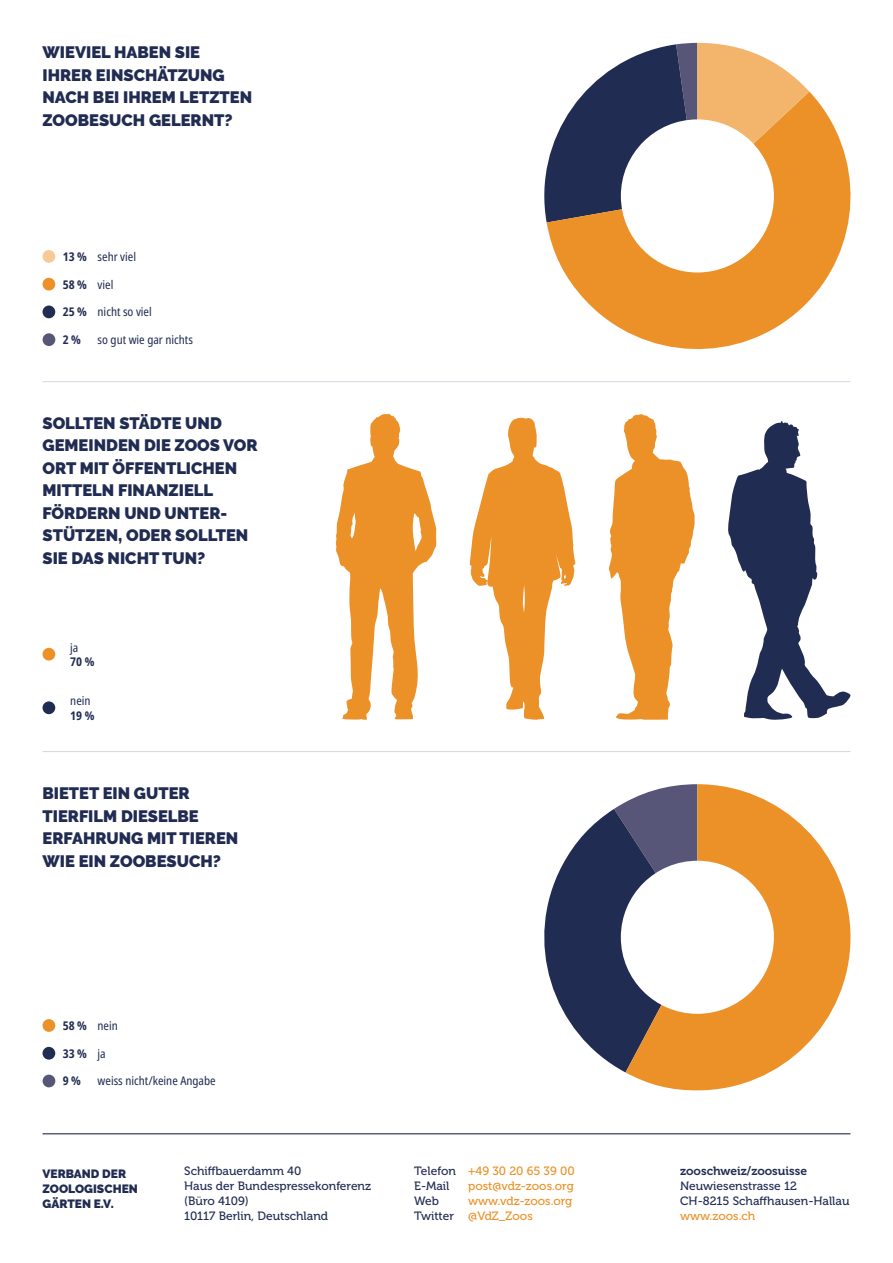
<style>
.page{position:relative;width:893px;height:1263px;background:#fff}
.page>*{position:absolute;margin:0;border:0;box-sizing:border-box;transform-origin:0 0}
.t1{font:900 16.5px/22.5px "Raleway";color:#212c52}
.t2{font:12px/15px "Museo 500";color:#212c52}
.t3{font:condensed 12px "Noto Sans";color:#212c52}
.t4{font:12px/15px "Museo 500";color:#eb9128}
.t5{font:900 12px/15px "Raleway";color:#212c52}
.t6{font:12px "Museo 700";color:#212c52}
.t7{font:700 condensed 12px "Noto Sans";color:#212c52}
.s1{font-weight:700}
.s2{font-weight:400}
.s3{color:#eb9128}
.s4{color:#212c52}
</style>
<div class="page">
<div style="left:43px;top:1019px;width:12px;height:13px;background:#eb9128;border-radius:50%"></div>
<div style="left:43px;top:1047px;width:12px;height:12px;background:#212c52;border-radius:50%"></div>
<div style="left:43px;top:1074px;width:12px;height:13px;background:#585678;border-radius:50%"></div>
<svg style="left:544px;top:809px;width:81px;height:263px;fill:#212c52"></svg>
<svg style="left:625px;top:784px;width:225px;height:306px;fill:#eb9128"></svg>
<div style="left:621px;top:861px;width:153px;height:153px;background:#fff;border-radius:50%"></div>
<svg style="left:335px;top:413px;width:102px;height:307px"></svg>
<svg style="left:609px;top:414px;width:86px;height:306px"></svg>
<svg style="left:470px;top:417px;width:105px;height:303px"></svg>
<svg style="left:728px;top:421px;width:122px;height:299px"></svg>
<div style="left:43px;top:648px;width:12px;height:12px;background:#eb9128;border-radius:50%"></div>
<div style="left:43px;top:701px;width:12px;height:13px;background:#212c52;border-radius:50%"></div>
<svg style="left:547px;top:92px;width:303px;height:257px;fill:#eb9128"></svg>
<svg style="left:544px;top:43px;width:265px;height:180px"></svg>
<div style="left:621px;top:119px;width:153px;height:153px;background:#fff;border-radius:50%"></div>
<div style="left:43px;top:250px;width:12px;height:13px;background:#f7ca97;border-radius:50%"></div>
<div style="left:43px;top:278px;width:12px;height:12px;background:#eb9128;border-radius:50%"></div>
<div style="left:43px;top:305px;width:12px;height:13px;background:#212c52;border-radius:50%"></div>
<div style="left:43px;top:333px;width:12px;height:13px;background:#585678;border-radius:50%"></div>
<hr style="left:43px;top:1133px;width:807px;height:1px;background:#212c52">
<hr style="left:43px;top:751px;width:807px;height:1px;background:#d7d5df">
<hr style="left:43px;top:381px;width:807px;height:1px;background:#d7d5df">
<p class="t1" style="left:43px;top:41px;width:211px">WIEVIEL HABEN SIE<br>IHRER EINSCHÄTZUNG<br>NACH BEI IHREM LETZTEN<br>ZOOBESUCH GELERNT?</p>
<p class="t3" style="left:63px;top:248px;width:75px"><span class="s1">13 %</span> sehr viel</p>
<p class="t3" style="left:63px;top:276px;width:52px"><span class="s1">58 %</span> viel</p>
<p class="t3" style="left:63px;top:303px;width:91px"><span class="s1">25 %</span> nicht so viel</p>
<p class="t7" style="left:63px;top:331px;width:20px">2 %</p>
<p class="t3" style="left:98px;top:331px;width:97px">so gut wie gar nichts</p>
<p class="t1" style="left:43px;top:412px;width:217px">SOLLTEN STÄDTE UND<br>GEMEINDEN DIE ZOOS VOR<br>ORT MIT ÖFFENTLICHEN<br>MITTELN FINANZIELL<br>FÖRDERN UND UNTER-<br>STÜTZEN, ODER SOLLTEN<br>SIE DAS NICHT TUN?</p>
<p class="t3" style="left:70px;top:639px;width:10px">ja</p>
<p class="t7" style="left:70px;top:653px;width:26px">70 %</p>
<p class="t3" style="left:70px;top:692px;width:22px">nein</p>
<p class="t7" style="left:70px;top:706px;width:26px">19 %</p>
<p class="t1" style="left:43px;top:782px;width:197px">BIETET EIN GUTER<br>TIERFILM DIESELBE<br>ERFAHRUNG MIT TIEREN<br>WIE EIN ZOOBESUCH?</p>
<p class="t3" style="left:63px;top:1017px;width:57px"><span class="s1">58 %</span> nein</p>
<p class="t7" style="left:63px;top:1044px;width:44px">33 % <span class="s2">ja</span></p>
<p class="t7" style="left:63px;top:1072px;width:20px">9 %</p>
<p class="t3" style="left:98px;top:1072px;width:120px">weiss nicht/keine Angabe</p>
<p class="t5" style="left:43px;top:1166px;width:97px">VERBAND DER<br>ZOOLOGISCHEN<br>GÄRTEN E.V.</p>
<p class="t2" style="left:414px;top:1164px;width:162px">Telefon <span class="s3">+49 30 20 65 39 00<br></span>E-Mail</p>
<p class="t2" style="left:184px;top:1164px;width:188px">Schiffbauerdamm 40<br>Haus der Bundespressekonferenz (Büro 4109)<br>10117 Berlin, Deutschland</p>
<p class="t4" style="left:468px;top:1179px;width:107px">post@vdz-zoos.org</p>
<p class="t4" style="left:414px;top:1194px;width:160px;text-indent:54px">www.vdz-zoos.org<br><span class="s4">Twitter</span> @VdZ_Zoos</p>
<p class="t2" style="left:414px;top:1194px;width:26px">Web</p>
<p class="t6" style="left:680px;top:1164px;width:129px">zooschweiz/zoosuisse</p>
<p class="t2" style="left:680px;top:1179px;width:171px">Neuwiesenstrasse 12<br>CH-8215 Schaffhausen-Hallau</p>
<p class="t4" style="left:680px;top:1209px;width:77px">www.zoos.ch</p>
</div>
